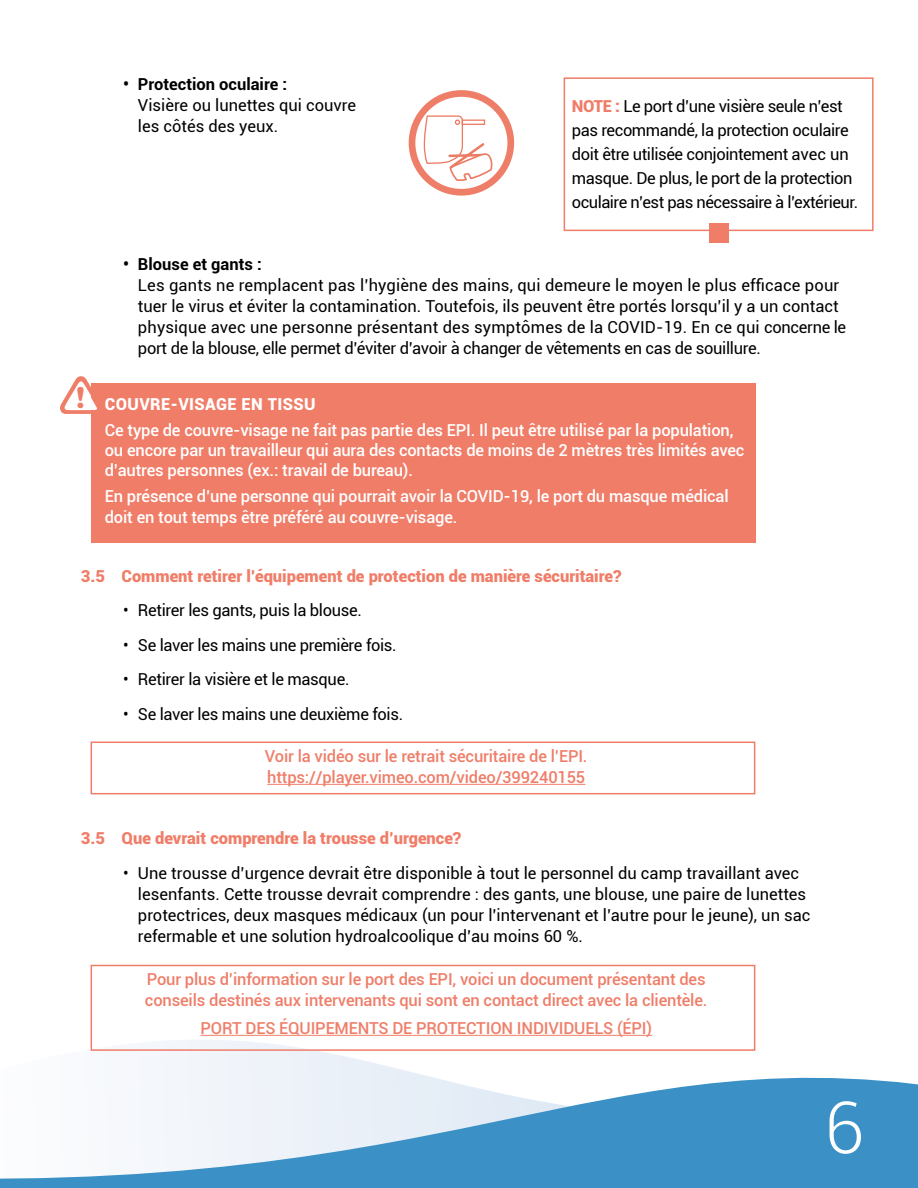
<style>
.page{position:relative;width:918px;height:1188px;background:#fff}
.page>*{position:absolute;margin:0;border:0;box-sizing:border-box;transform-origin:0 0}
.t1{font:300 72px "Roboto";color:#fff}
.t2{font:900 30px "Nunito";color:#ef7e69}
.t3{font:16.5px/21px "Roboto";color:#000}
.t4{font:500 16.5px/19.8px "Roboto";letter-spacing:-.01em;color:#fff}
.t5{font:500 16.5px/21px "Roboto";letter-spacing:-.01em;color:#ef7e69}
.t6{font:16.5px/24px "Roboto";letter-spacing:-.025em;color:#000}
.t7{font:16.5px "Roboto";letter-spacing:-.02em;color:#000}
.t8{font:900 16.5px "Roboto";color:#f07d68}
.t9{font:700 16.5px "Roboto";color:#000}
.t10{font:900 16.5px "Roboto";letter-spacing:.025em;color:#fff}
.s1{font-weight:900;color:#f07d68}
</style>
<div class="page">
<div style="left:564px;top:77px;width:310px;height:154px;border:2px solid #f07d68"></div>
<div style="left:709px;top:223px;width:19px;height:19px;background:#f07d68"></div>
<svg style="left:409px;top:90px;width:105px;height:106px"></svg>
<div style="left:91px;top:384px;width:664px;height:159px;background:#f07d68"></div>
<hr style="left:267px;top:784px;width:318px;height:1px;background:#ef7e69">
<div style="left:91px;top:742px;width:664px;height:52px;border:2px solid #f07d68"></div>
<div style="left:91px;top:965px;width:664px;height:86px;border:2px solid #f07d68"></div>
<svg style="left:0;top:1020px;width:918px;height:168px"></svg>
<svg style="left:91px;top:383px;width:11px;height:27px"></svg>
<p class="t9" style="left:123px;top:72px;width:166px">• Protection oculaire :</p>
<p class="t3" style="left:138px;top:94px;width:220px">Visière ou lunettes qui couvre les côtés des yeux.</p>
<p class="t6" style="left:572px;top:93px;width:288px"><span class="s1">NOTE :</span> Le port d’une visière seule n’est pas recommandé, la protection oculaire doit être utilisée conjointement avec un masque. De plus, le port de la protection oculaire n’est pas nécessaire à l’extérieur.</p>
<h2 class="t2" style="left:77px;top:375px;width:10px">!</h2>
<p class="t9" style="left:123px;top:252px;width:140px">• Blouse et gants :</p>
<p class="t3" style="left:138px;top:274px;width:710px">Les gants ne remplacent pas l’hygiène des mains, qui demeure le moyen le plus efficace pour tuer le virus et éviter la contamination. Toutefois, ils peuvent être portés lorsqu’il y a un contact physique avec une personne présentant des symptômes de la COVID-19. En ce qui concerne le port de la blouse, elle permet d’éviter d’avoir à changer de vêtements en cas de souillure.</p>
<p class="t10" style="left:105px;top:392px;width:212px">COUVRE-VISAGE EN TISSU</p>
<p class="t4" style="left:105px;top:420px;width:641px">Ce type de couvre-visage ne fait pas partie des EPI. Il peut être utilisé par la population, ou encore par un travailleur qui aura des contacts de moins de 2 mètres très limités avec d’autres personnes (ex.: travail de bureau).</p>
<p class="t4" style="left:105px;top:485px;width:625px;line-height:21px">En présence d’une personne qui pourrait avoir la COVID-19, le port du masque médical doit en tout temps être préféré au couvre-visage.</p>
<p class="t8" style="left:81px;top:564px;width:542px">3.5 Comment retirer l’équipement de protection de manière sécuritaire?</p>
<p class="t7" style="left:123px;top:599px;width:240px">• Retirer les gants, puis la blouse.</p>
<p class="t7" style="left:123px;top:633px;width:275px">• Se laver les mains une première fois.</p>
<p class="t7" style="left:123px;top:668px;width:228px">• Retirer la visière et le masque.</p>
<p class="t7" style="left:123px;top:702px;width:282px">• Se laver les mains une deuxième fois.</p>
<p class="t5" style="left:265px;top:745px;width:324px">Voir la vidéo sur le retrait sécuritaire de l’EPI. https://player.vimeo.com/video/399240155</p>
<p class="t8" style="left:81px;top:827px;width:382px">3.5 Que devrait comprendre la trousse d’urgence?</p>
<p class="t3" style="left:138px;top:862px;width:674px;text-indent:-15px">• Une trousse d’urgence devrait être disponible à tout le personnel du camp travaillant avec lesenfants. Cette trousse devrait comprendre : des gants, une blouse, une paire de lunettes protectrices, deux masques médicaux (un pour l’intervenant et l’autre pour le jeune), un sac refermable et une solution hydroalcoolique d’au moins 60 %.</p>
<p class="t5" style="left:145px;top:968px;width:564px">Pour plus d’information sur le port des EPI, voici un document présentant des conseils destinés aux intervenants qui sont en contact direct avec la clientèle.</p>
<p class="t5" style="left:201px;top:1017px;width:453px">PORT DES ÉQUIPEMENTS DE PROTECTION INDIVIDUELS (ÉPI)</p>
<h1 class="t1" style="left:824px;top:1078px;width:41px">6</h1>
</div>
